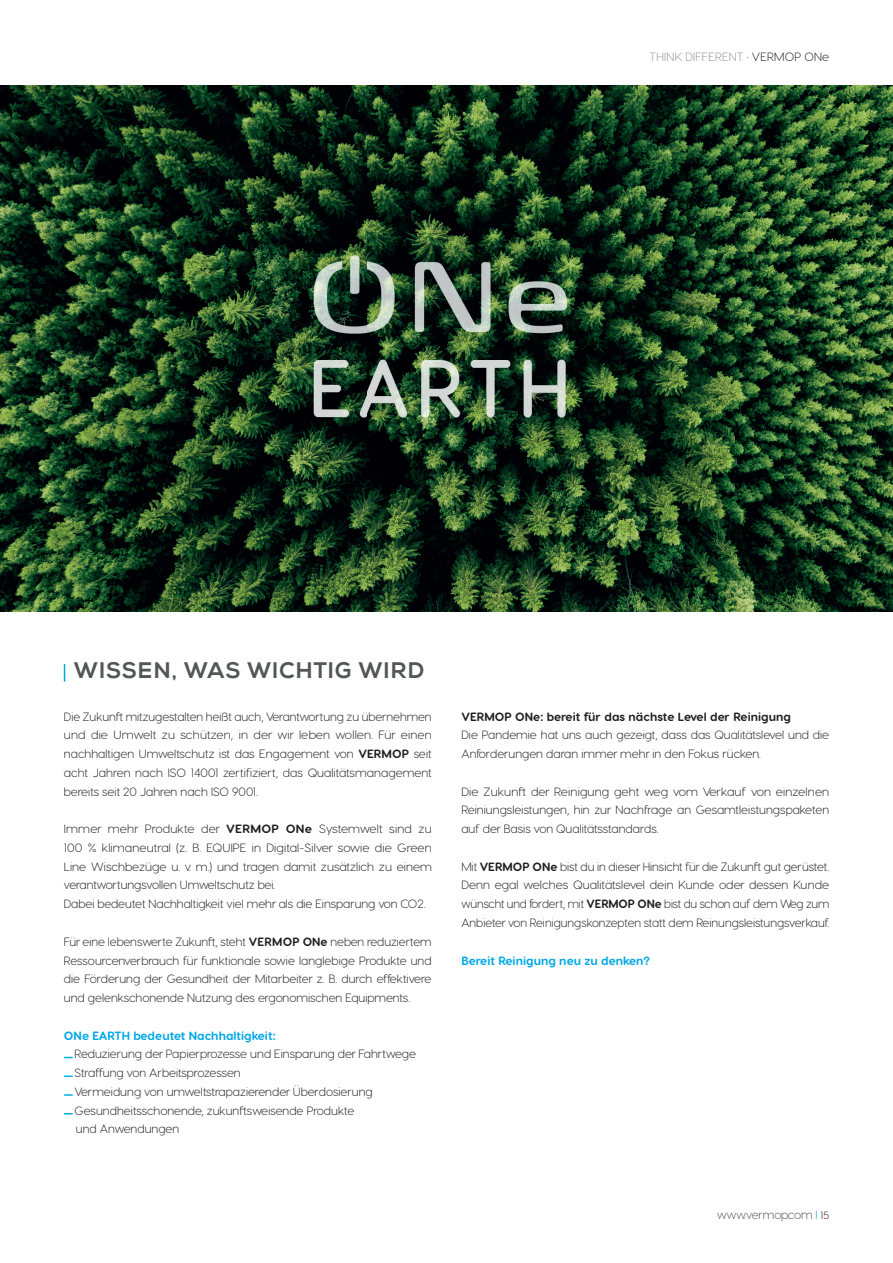
<style>
.page{position:relative;width:893px;height:1263px;background:#fff}
.page>*{position:absolute;margin:0;border:0;box-sizing:border-box;transform-origin:0 0}
.t1{font:800 22.5px "Nexa";letter-spacing:.03em;color:#545557}
.t2{font:300 12px/18.8px "Visby Round CF";letter-spacing:.005em;color:#231f20;text-align:justify}
.t3{font:700 12px "Visby Round CF";letter-spacing:.005em;color:#00a8e6}
.t4{font:700 12px "Visby Round CF";letter-spacing:.005em;color:#231f20}
.t5{font:300 12px "Visby Round CF";letter-spacing:.02em;color:#939598}
.t6{font:300 12px "Visby Round CF";letter-spacing:-.02em;color:#545557}
.s1{color:#231f20}
.s2{font-weight:700}
.s3{color:#00a8e6}
.s4{font-size:10.5px;color:#231f20}
</style>
<div class="page">
<img style="left:0;top:85px;width:893px;height:526px">
<svg style="left:64px;top:665px;width:1px;height:16px"></svg>
<svg style="left:65px;top:1075px;width:7px;height:2px"></svg>
<svg style="left:65px;top:1094px;width:7px;height:2px"></svg>
<p class="t5" style="left:650px;top:49px;width:181px">THINK DIFFERENT. • <span class="s1">VERMOP ONe</span></p>
<h1 class="t1" style="left:74px;top:657px;width:352px">WISSEN, WAS WICHTIG WIRD</h1>
<p class="t2" style="left:64px;top:707px;width:369px">Die Zukunft mitzugestalten heißt auch, Verantwortung zu übernehmen und die Umwelt zu schützen, in der wir leben wollen. Für einen nachhaltigen Umweltschutz ist das Engagement von <span class="s2">VERMOP</span> seit acht Jahren nach ISO 14001 zertifiziert, das Qualitätsmanagement bereits seit 20 Jahren nach ISO 9001.</p>
<p class="t2" style="left:64px;top:819px;width:369px;text-align:left">Immer mehr Produkte der <span class="s2">VERMOP ONe</span> Systemwelt sind zu 100 % klimaneutral (z. B. EQUIPE in Digital-Silver sowie die Green Line Wischbezüge u. v. m.) und tragen damit zusätzlich zu einem verantwortungsvollen Umweltschutz bei.<br>Dabei bedeutet Nachhaltigkeit viel mehr als die Einsparung von CO2.</p>
<p class="t2" style="left:64px;top:932px;width:369px">Für eine lebenswerte Zukunft, steht <span class="s2">VERMOP ONe</span> neben reduziertem Ressourcenverbrauch für funktionale sowie langlebige Produkte und die Förderung der Gesundheit der Mitarbeiter z. B. durch effektivere und gelenkschonende Nutzung des ergonomischen Equipments.</p>
<p class="t3" style="left:64px;top:1027px;width:213px">ONe EARTH bedeutet Nachhaltigkeit:</p>
<p class="t2" style="left:75px;top:1044px;width:343px;text-align:left">Reduzierung der Papierprozesse und Einsparung der Fahrtwege Straffung von Arbeitsprozessen<br>Vermeidung von umweltstrapazierender Überdosierung Gesundheitsschonende, zukunftsweisende Produkte<br>und Anwendungen</p>
<p class="t4" style="left:461px;top:709px;width:331px">VERMOP ONe: bereit für das nächste Level der Reinigung</p>
<p class="t2" style="left:461px;top:726px;width:369px">Die Pandemie hat uns auch gezeigt, dass das Qualitätslevel und die<br>Anforderungen daran immer mehr in den Fokus rücken.</p>
<p class="t2" style="left:461px;top:782px;width:369px">Die Zukunft der Reinigung geht weg vom Verkauf von einzelnen Reiniungsleistungen, hin zur Nachfrage an Gesamtleistungspaketen auf der Basis von Qualitätsstandards.</p>
<p class="t2" style="left:461px;top:857px;width:369px">Mit <span class="s2">VERMOP ONe</span> bist du in dieser Hinsicht für die Zukunft gut gerüstet.<br>Denn egal welches Qualitätslevel dein Kunde oder dessen Kunde wünscht und fordert, mit <span class="s2">VERMOP ONe</span> bist du schon auf dem Weg zum Anbieter von Reinigungskonzepten statt dem Reinungsleistungsverkauf.</p>
<p class="t3" style="left:461px;top:953px;width:190px">Bereit Reinigung neu zu denken?</p>
<p class="t6" style="left:717px;top:1207px;width:113px">www.vermop.com <span class="s3">I</span> <span class="s4">15</span></p>
</div>
